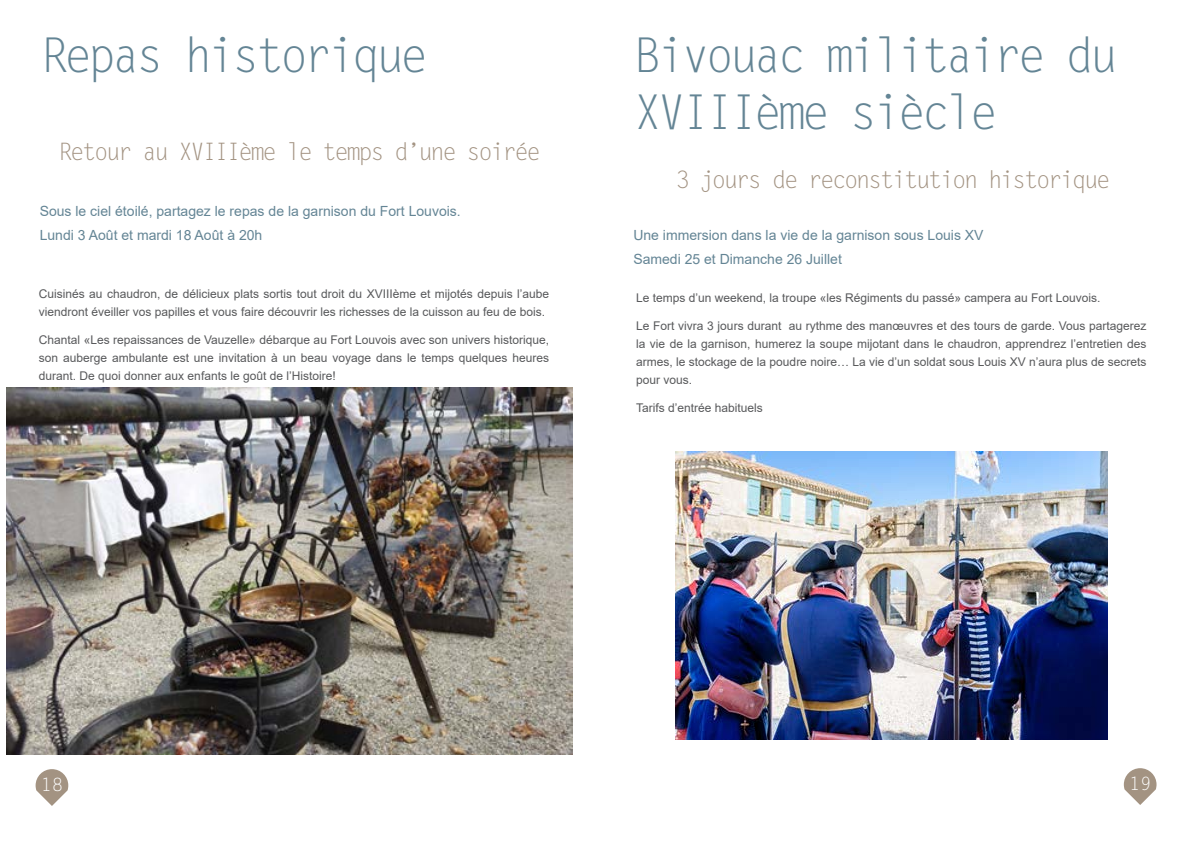
<style>
.page{position:relative;width:1191px;height:842px;background:#fff}
.page>*{position:absolute;margin:0;border:0;box-sizing:border-box;transform-origin:0 0}
.t1{font:48px/57.6px "Letter Gothic Std";letter-spacing:-.1em;color:#648595}
.t2{font:24px "Letter Gothic Std";letter-spacing:-.1em;color:#a39382}
.t3{font:18.2px "Letter Gothic Std";color:#fff}
.t4{font:14px/24px "Arial";color:#648595}
.t5{font:12px/18px "Arial";color:#58595b;text-align:justify}
</style>
<div class="page">
<svg style="left:36px;top:769px;width:32px;height:37px"></svg>
<svg style="left:1123px;top:768px;width:33px;height:37px"></svg>
<img style="left:675px;top:452px;width:432px;height:288px">
<img style="left:7px;top:388px;width:565px;height:366px">
<h1 class="t1" style="left:40px;top:27px;width:390px">Repas historique</h1>
<h2 class="t2" style="left:58px;top:138px;width:484px">Retour au XVIIIème le temps d’une soirée</h2>
<p class="t4" style="left:40px;top:199px;width:422px">Sous le ciel étoilé, partagez le repas de la garnison du Fort Louvois.<br>Lundi 3 Août et mardi 18 Août à 20h</p>
<p class="t5" style="left:39px;top:284px;width:512px">Cuisinés au chaudron, de délicieux plats sortis tout droit du XVIIIème et mijotés depuis l’aube viendront éveiller vos papilles et vous faire découvrir les richesses de la cuisson au feu de bois.</p>
<p class="t5" style="left:39px;top:330px;width:512px">Chantal «Les repaissances de Vauzelle» débarque au Fort Louvois avec son univers historique, son auberge ambulante est une invitation à un beau voyage dans le temps quelques heures durant. De quoi donner aux enfants le goût de l’Histoire!</p>
<h1 class="t1" style="left:633px;top:27px;width:486px">Bivouac militaire du<br>XVIIIème siècle</h1>
<h2 class="t2" style="left:676px;top:166px;width:436px">3 jours de reconstitution historique</h2>
<p class="t4" style="left:633px;top:223px;width:352px">Une immersion dans la vie de la garnison sous Louis XV<br>Samedi 25 et Dimanche 26 Juillet</p>
<p class="t5" style="left:636px;top:288px;width:466px">Le temps d’un weekend, la troupe «les Régiments du passé» campera au Fort Louvois.</p>
<p class="t5" style="left:636px;top:316px;width:512px">Le Fort vivra 3 jours durant au rythme des manœuvres et des tours de garde. Vous partagerez la vie de la garnison, humerez la soupe mijotant dans le chaudron, apprendrez l’entretien des armes, le stockage de la poudre noire… La vie d’un soldat sous Louis XV n’aura plus de secrets pour vous.</p>
<p class="t5" style="left:636px;top:398px;width:128px">Tarifs d’entrée habituels</p>
<h3 class="t3" style="left:41px;top:774px;width:23px">18</h3>
<h3 class="t3" style="left:1129px;top:773px;width:23px">19</h3>
</div>
